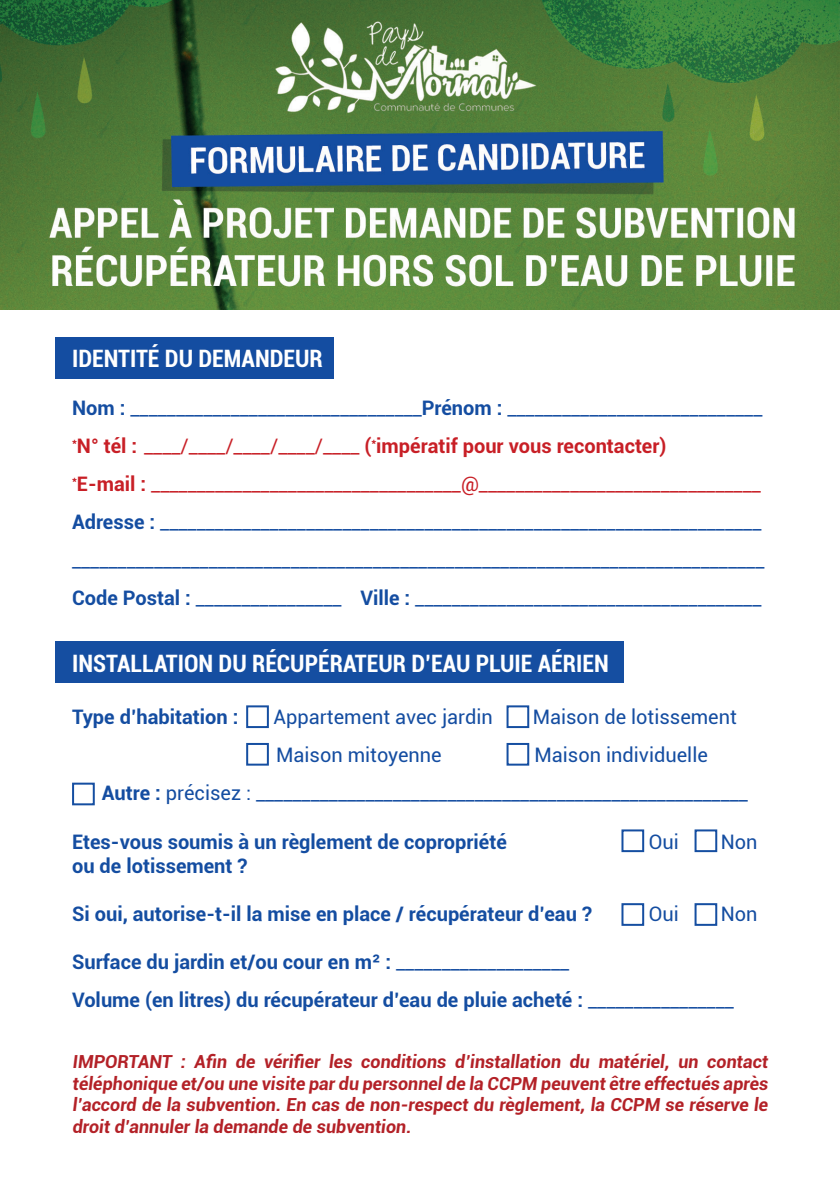
<style>
.page{position:relative;width:840px;height:1191px;background:#fff}
.page>*{position:absolute;margin:0;border:0;box-sizing:border-box;transform-origin:0 0}
.t1{font:700 condensed 24px "Roboto";color:#fff}
.t2{font:20px "Roboto";color:#144da1}
.t3{font:700 20px "Roboto";color:#144da1}
.t4{font:20px "Roboto";color:#c81f26}
.t5{font:700 20px "Roboto";color:#c81f26}
.t6{font:700 18px/21.6px "Roboto";color:#b32127;text-align:justify}
.s1{font-weight:700}
.s2{font-weight:400}
</style>
<div class="page">
<div style="left:55px;top:337px;width:278px;height:42px;background:#144da1"></div>
<div style="left:55px;top:641px;width:569px;height:42px;background:#154ea1"></div>
<img style="left:0;top:0;width:839px;height:309px">
<div style="left:246px;top:705px;width:23px;height:23px;border:2px solid #154ea1"></div>
<div style="left:621px;top:829px;width:22px;height:23px;border:2px solid #154ea1"></div>
<div style="left:694px;top:829px;width:22px;height:23px;border:2px solid #154ea1"></div>
<div style="left:694px;top:903px;width:22px;height:23px;border:2px solid #154ea1"></div>
<div style="left:621px;top:903px;width:22px;height:23px;border:2px solid #154ea1"></div>
<div style="left:506px;top:705px;width:23px;height:23px;border:2px solid #154ea1"></div>
<div style="left:506px;top:743px;width:23px;height:22px;border:2px solid #154ea1"></div>
<div style="left:246px;top:743px;width:23px;height:22px;border:2px solid #154ea1"></div>
<div style="left:72px;top:782px;width:23px;height:23px;border:2px solid #154ea1"></div>
<p class="t1" style="left:72px;top:341px;width:252px">IDENTITÉ DU DEMANDEUR</p>
<p class="t2" style="left:72px;top:394px;width:691px"><span class="s1">Nom :</span> ________________________________<span class="s1">Prénom :</span> ____________________________</p>
<p class="t5" style="left:72px;top:431px;width:595px"><sup>*</sup>N° tél : <span class="s2">____/____/____/____/____</span> (<sup>*</sup>impératif pour vous recontacter)</p>
<p class="t4" style="left:72px;top:470px;width:690px"><sup>*</sup><span class="s1">E-mail :</span> __________________________________@_______________________________</p>
<p class="t2" style="left:72px;top:508px;width:690px"><span class="s1">Adresse :</span> __________________________________________________________________</p>
<p class="t2" style="left:72px;top:546px;width:693px">____________________________________________________________________________</p>
<p class="t2" style="left:72px;top:584px;width:690px"><span class="s1">Code Postal :</span> ________________ <span class="s1">Ville :</span> ______________________________________</p>
<p class="t1" style="left:72px;top:646px;width:538px">INSTALLATION DU RÉCUPÉRATEUR D’EAU PLUIE AÉRIEN</p>
<p class="t3" style="left:72px;top:703px;width:168px">Type d’habitation :</p>
<p class="t2" style="left:273px;top:703px;width:221px">Appartement avec jardin</p>
<p class="t2" style="left:532px;top:703px;width:205px">Maison de lotissement</p>
<p class="t2" style="left:276px;top:741px;width:167px">Maison mitoyenne</p>
<p class="t2" style="left:534px;top:741px;width:175px">Maison individuelle</p>
<p class="t2" style="left:102px;top:779px;width:647px"><span class="s1">Autre :</span> précisez : ______________________________________________________</p>
<p class="t3" style="left:72px;top:827px;width:436px">Etes-vous soumis à un règlement de copropriété</p>
<p class="t2" style="left:648px;top:827px;width:32px">Oui</p>
<p class="t2" style="left:720px;top:827px;width:38px">Non</p>
<p class="t3" style="left:72px;top:851px;width:177px">ou de lotissement ?</p>
<p class="t3" style="left:72px;top:899px;width:521px">Si oui, autorise-t-il la mise en place / récupérateur d’eau ?</p>
<p class="t2" style="left:648px;top:899px;width:32px">Oui</p>
<p class="t2" style="left:720px;top:899px;width:38px">Non</p>
<p class="t3" style="left:72px;top:947px;width:498px">Surface du jardin et/ou cour en m² : <span class="s2">___________________</span></p>
<p class="t3" style="left:72px;top:985px;width:663px">Volume (en litres) du récupérateur d’eau de pluie acheté : <span class="s2">________________</span></p>
<p class="t6" style="left:72px;top:1050px;width:699px">IMPORTANT : Afin de vérifier les conditions d’installation du matériel, un contact téléphonique et/ou une visite par du personnelde la CCPM peuvent être effectués après l’accord de la subvention. En cas de non-respect du règlement, la CCPM se réserve le droit d’annuler la demande de subvention.</p>
</div>
